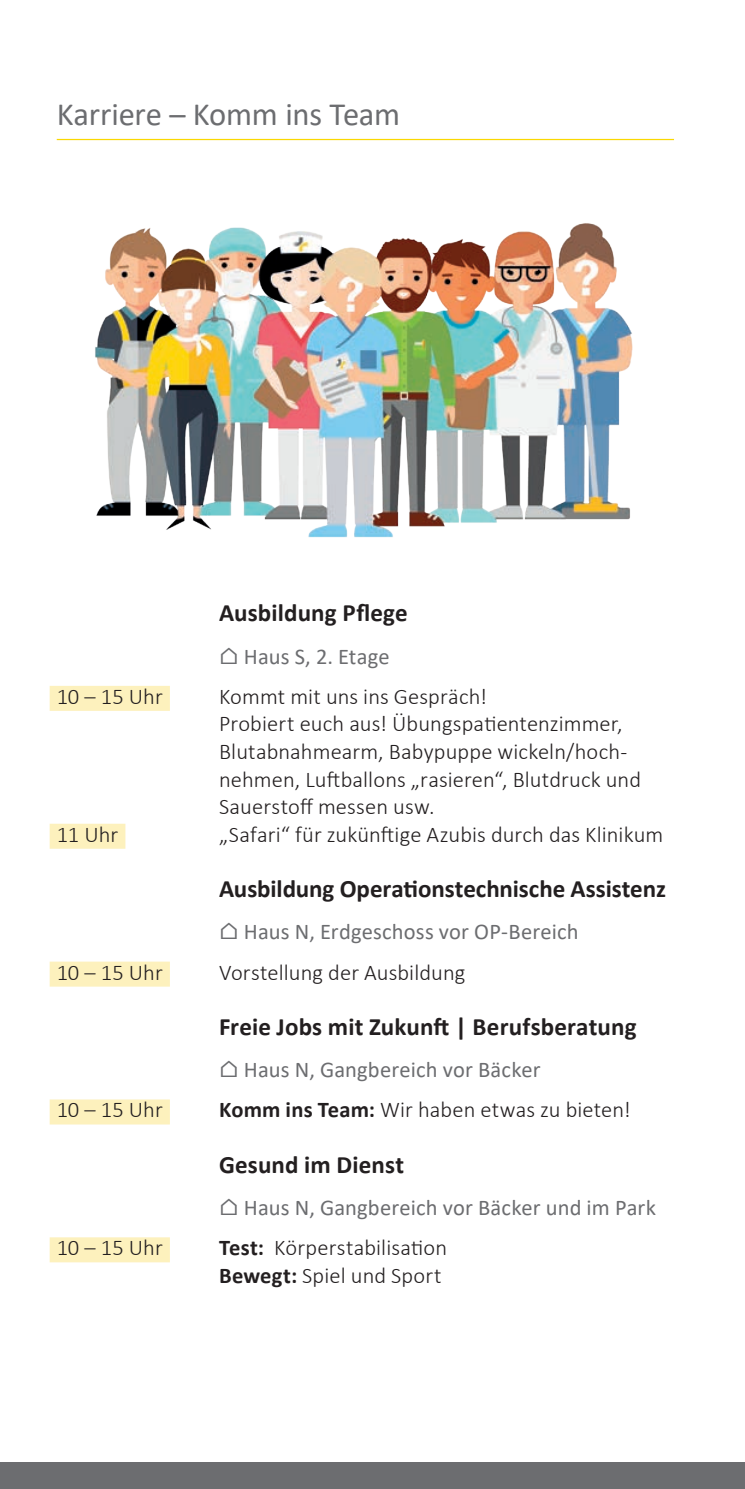
<style>
.page{position:relative;width:745px;height:1489px;background:#fff}
.page>*{position:absolute;margin:0;border:0;box-sizing:border-box;transform-origin:0 0}
.t1{font:32.5px "Calibri";letter-spacing:-.01em;color:#6c6d70}
.t2{font:700 25px "Calibri";letter-spacing:.005em;color:#231f20}
.t3{font:300 22.5px/27.5px "Calibri";letter-spacing:.005em;color:#231f20}
.t4{font:22.5px "Calibri";letter-spacing:.005em;color:#6c6d70}
.s1{font-weight:700}
</style>
<div class="page">
<div style="left:0;top:1462px;width:744px;height:26px;background:#6c6d70"></div>
<hr style="left:57px;top:139px;width:616px;height:1px;background:#fad802">
<div style="left:50px;top:685px;width:120px;height:25px;background:#fdf1bd"></div>
<div style="left:50px;top:823px;width:75px;height:25px;background:#fdf1bd"></div>
<div style="left:50px;top:961px;width:120px;height:25px;background:#fdf1bd"></div>
<div style="left:50px;top:1099px;width:120px;height:25px;background:#fdf1bd"></div>
<div style="left:50px;top:1237px;width:120px;height:25px;background:#fdf1bd"></div>
<img style="left:95px;top:223px;width:538px;height:315px">
<h1 class="t1" style="left:57px;top:91px;width:344px">Karriere – Komm ins Team</h1>
<p class="t2" style="left:219px;top:595px;width:190px">Ausbildung Pflege</p>
<p class="t4" style="left:219px;top:640px;width:172px">⌂ Haus S, 2. Etage</p>
<p class="t3" style="left:57px;top:682px;width:107px">10 – 15 Uhr</p>
<p class="t3" style="left:219px;top:682px;width:423px">Kommt mit uns ins Gespräch!<br>Probiert euch aus! Übungspatientenzimmer, Blutabnahmearm, Babypuppe wickeln/hoch&shy;nehmen, Luftballons „rasieren“, Blutdruck und Sauerstoff messen usw.</p>
<p class="t3" style="left:57px;top:820px;width:63px">11 Uhr</p>
<p class="t3" style="left:219px;top:820px;width:445px">„Safari“ für zukünftige Azubis durch das Klinikum</p>
<p class="t2" style="left:219px;top:870px;width:448px">Ausbildung Operationstechnische Assistenz</p>
<p class="t4" style="left:219px;top:916px;width:361px">⌂ Haus N, Erdgeschoss vor OP-Bereich</p>
<p class="t3" style="left:57px;top:958px;width:107px">10 – 15 Uhr</p>
<p class="t3" style="left:219px;top:958px;width:248px">Vorstellung der Ausbildung</p>
<p class="t2" style="left:219px;top:1008px;width:419px">Freie Jobs mit Zukunft | Berufsberatung</p>
<p class="t4" style="left:219px;top:1054px;width:323px">⌂ Haus N, Gangbereich vor Bäcker</p>
<p class="t3" style="left:57px;top:1095px;width:107px">10 – 15 Uhr</p>
<p class="t3" style="left:219px;top:1095px;width:413px"><span class="s1">Komm ins Team:</span> Wir haben etwas zu bieten!</p>
<p class="t2" style="left:219px;top:1146px;width:186px">Gesund im Dienst</p>
<p class="t4" style="left:219px;top:1191px;width:438px">⌂ Haus N, Gangbereich vor Bäcker und im Park</p>
<p class="t3" style="left:57px;top:1233px;width:107px">10 – 15 Uhr</p>
<p class="t3" style="left:219px;top:1233px;width:229px"><span class="s1">Test:</span> Körperstabilisation<br><span class="s1">Bewegt:</span> Spiel und Sport</p>
</div>
